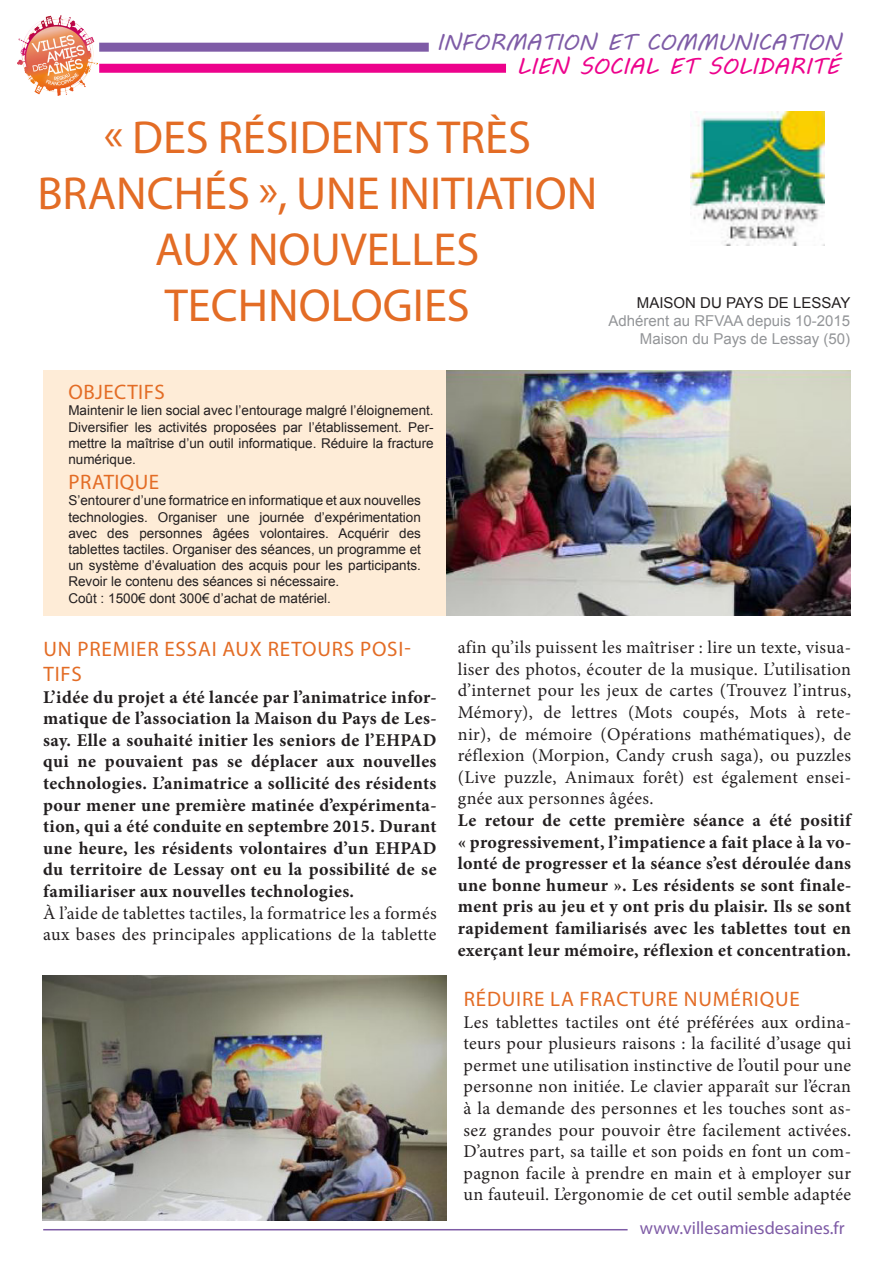
<style>
.page{position:relative;width:893px;height:1263px;background:#fff}
.page>*{position:absolute;margin:0;border:0;box-sizing:border-box;transform-origin:0 0}
.t1{font:46.5px/55.8px "Myriad Pro";color:#e36c25;text-align:center}
.t2{font:22.5px "MV Boli";color:#7e5ba6}
.t3{font:22.5px "MV Boli";color:#ed028c}
.t4{font:21px/25.2px "Myriad Pro";letter-spacing:.04em;color:#e36c25}
.t5{font:21px "Myriad Pro";letter-spacing:.02em;color:#e36c25}
.t6{font:18px/21.6px "Minion Pro";letter-spacing:.02em;color:#231f20;text-align:justify}
.t7{font:700 18px/21.6px "Minion Pro";letter-spacing:.02em;color:#231f20;text-align:justify}
.t8{font:18px "Myriad Pro";color:#7e5ba6}
.t9{font:15px "Arial";color:#939598}
.t10{font:15px "Arial";color:#231f20}
.t11{font:13.5px/16.2px "Arial";color:#231f20;text-align:justify}
</style>
<div class="page">
<div style="left:43px;top:370px;width:403px;height:245px;background:#feecd7"></div>
<img style="left:446px;top:370px;width:404px;height:245px">
<div style="left:99px;top:43px;width:330px;height:9px;background:#7e5ba6"></div>
<img style="left:18px;top:16px;width:79px;height:80px">
<hr style="left:43px;top:1229px;width:585px;height:1px;background:#7e5ba6">
<img style="left:691px;top:112px;width:134px;height:134px">
<div style="left:99px;top:64px;width:407px;height:9px;background:#ed028c"></div>
<img style="left:43px;top:975px;width:403px;height:245px">
<p class="t2" style="left:437px;top:27px;width:406px">INFORMATION ET COMMUNICATION</p>
<p class="t3" style="left:517px;top:51px;width:324px">LIEN SOCIAL ET SOLIDARITÉ</p>
<p class="t1" style="left:104px;top:109px;width:429px">« DES RÉSIDENTS TRÈS</p>
<p class="t1" style="left:37px;top:165px;width:561px">BRANCHÉS », UNE INITIATION<br>AUX NOUVELLES</p>
<p class="t1" style="left:165px;top:277px;width:307px">TECHNOLOGIES</p>
<p class="t10" style="left:637px;top:293px;width:215px">MAISON DU PAYS DE LESSAY</p>
<p class="t9" style="left:608px;top:311px;width:243px">Adhérent au RFVAA depuis 10-2015</p>
<p class="t9" style="left:640px;top:329px;width:212px">Maison du Pays de Lessay (50)</p>
<p class="t5" style="left:69px;top:379px;width:98px">OBJECTIFS</p>
<p class="t11" style="left:68px;top:403px;width:367px">Maintenir le lien social avec l’entourage malgré l’éloignement.<br>Diversifier les activités proposées par l’établissement. Per&shy;mettre la maîtrise d’un outil informatique. Réduire la fracture numérique.</p>
<p class="t5" style="left:69px;top:469px;width:92px">PRATIQUE</p>
<p class="t11" style="left:68px;top:493px;width:354px">S’entourer d’une formatrice en informatique et aux nouvelles technologies. Organiser une journée d’expérimentation avec des personnes âgées volontaires. Acquérir des tablettes tactiles. Organiser des séances, un programme et un système d’évaluation des acquis pour les participants.<br>Revoir le contenu des séances si nécessaire.</p>
<p class="t11" style="left:68px;top:590px;width:264px">Coût : 1500€ dont 300€ d’achat de matériel.</p>
<p class="t4" style="left:43px;top:636px;width:369px">UN PREMIER ESSAI AUX RETOURS POSI-<br>TIFS</p>
<p class="t7" style="left:43px;top:686px;width:395px">L’idée du projet a été lancée par l’animatrice infor&shy;matique de l’association la Maison du Pays de Les&shy;say. Elle a souhaité initier les seniors de l’EHPAD qui ne pouvaient pas se déplacer aux nouvelles technologies. L’animatrice a sollicité des résidents pour mener une première matinée d’expérimenta&shy;tion, qui a été conduite en septembre 2015. Durant une heure, les résidents volontaires d’un EHPAD du territoire de Lessay ont eu la possibilité de se familiariser aux nouvelles technologies.</p>
<p class="t6" style="left:43px;top:902px;width:395px">À l’aide de tablettes tactiles, la formatrice les a formés aux bases des principales applications de la tablette</p>
<p class="t6" style="left:458px;top:637px;width:395px">afin qu’ils puissent les maîtriser : lire un texte, visua&shy;liser des photos, écouter de la musique. L’utilisation d’internet pour les jeux de cartes (Trouvez l’intrus, Mémory), de lettres (Mots coupés, Mots à rete&shy;nir), de mémoire (Opérations mathématiques), de réflexion (Morpion, Candy crush saga), ou puzzles (Live puzzle, Animaux forêt) est également ensei&shy;gnée aux personnes âgées.</p>
<p class="t7" style="left:458px;top:809px;width:395px">Le retour de cette première séance a été positif « progressivement, l’impatience a fait place à la vo&shy;lonté de progresser et la séance s’est déroulée dans une bonne humeur ». Les résidents se sont finale&shy;ment pris au jeu et y ont pris du plaisir. Ils se sont rapidement familiarisés avec les tablettes tout en exerçant leur mémoire, réflexion et concentration.</p>
<p class="t4" style="left:464px;top:986px;width:338px">RÉDUIRE LA FRACTURE NUMÉRIQUE</p>
<p class="t6" style="left:463px;top:1011px;width:389px">Les tablettes tactiles ont été préférées aux ordina&shy;teurs pour plusieurs raisons : la facilité d’usage qui permet une utilisation instinctive de l’outil pour une personne non initiée. Le clavier apparaît sur l’écran à la demande des personnes et les touches sont as&shy;sez grandes pour pouvoir être facilement activées.<br>D’autres part, sa taille et son poids en font un com&shy;pagnon facile à prendre en main et à employer sur un fauteuil. L’ergonomie de cet outil semble adaptée</p>
<p class="t8" style="left:640px;top:1217px;width:206px">www.villesamiesdesaines.fr</p>
</div>
